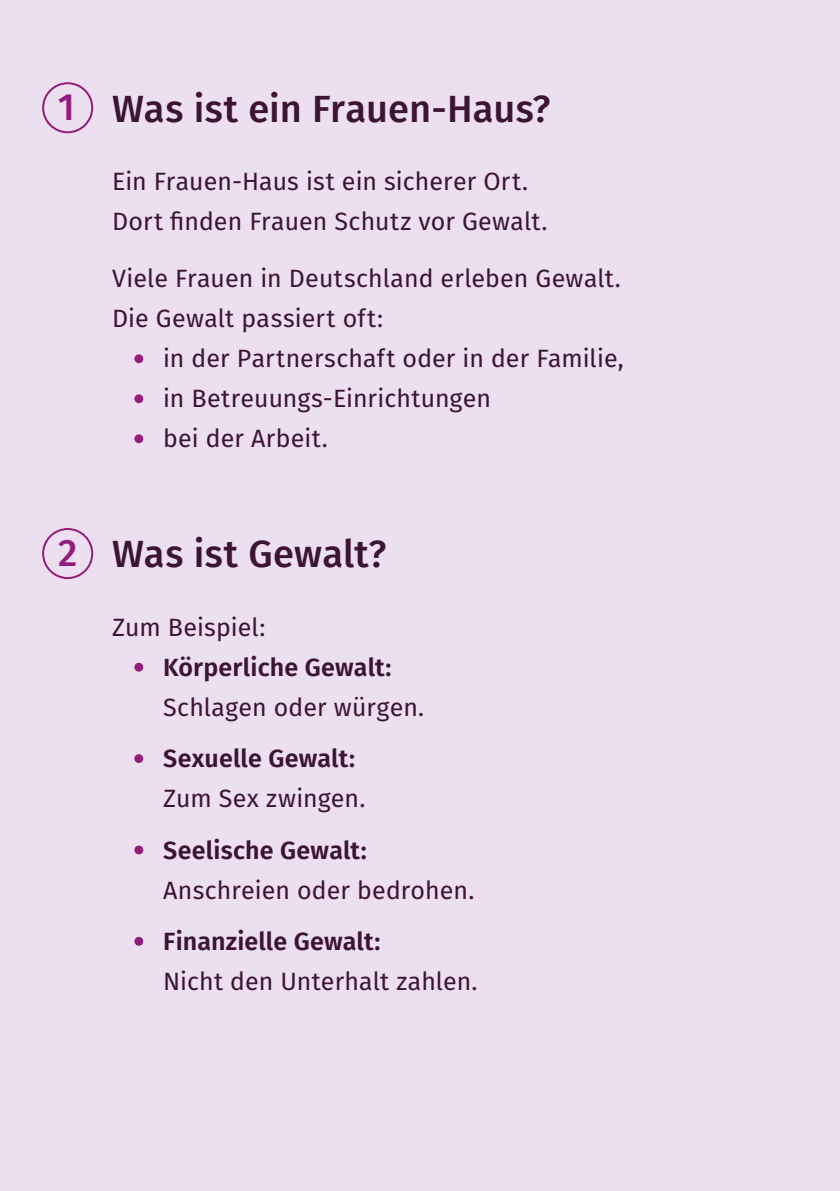
<style>
.page{position:relative;width:840px;height:1191px;background:#fff}
.page>*{position:absolute;margin:0;border:0;box-sizing:border-box;transform-origin:0 0}
.t1{font:500 38px "Fira Sans";letter-spacing:.005em;color:#3d1534}
.t2{font:500 38px "Fira Sans";color:#941c7d}
.t3{font:25px/40px "Fira Sans";letter-spacing:.005em;color:#3d1534}
.t4{font:600 25px/40px "Fira Sans";letter-spacing:.005em;color:#3d1534}
.s1{color:#941c7d}
.s2{font-weight:600}
.s3{font-weight:400;color:#941c7d}
.s4{font-weight:400}
</style>
<div class="page">
<div style="left:0;top:0;width:839px;height:1191px;background:#ecdfef"></div>
<div style="left:42px;top:82px;width:51px;height:51px;border:2px solid #941c7d;border-radius:50%"></div>
<div style="left:42px;top:528px;width:51px;height:51px;border:2px solid #941c7d;border-radius:50%"></div>
<h1 class="t2" style="left:58px;top:76px;width:19px">1</h1>
<h1 class="t2" style="left:58px;top:522px;width:21px">2</h1>
<h1 class="t1" style="left:112px;top:78px;width:439px">Was ist ein Frauen-Haus?</h1>
<p class="t3" style="left:112px;top:161px;width:436px">Ein Frauen-Haus ist ein sicherer Ort.<br>Dort finden Frauen Schutz vor Gewalt.</p>
<p class="t3" style="left:112px;top:258px;width:510px">Viele Frauen in Deutschland erleben Gewalt.<br>Die Gewalt passiert oft:</p>
<p class="t3" style="left:135px;top:338px;width:490px"><span class="s1">•</span> in der Partnerschaft oder in der Familie,</p>
<p class="t3" style="left:135px;top:378px;width:357px"><span class="s1">•</span> in Betreuungs-Einrichtungen</p>
<p class="t3" style="left:135px;top:418px;width:194px"><span class="s1">•</span> bei der Arbeit.</p>
<h1 class="t1" style="left:112px;top:523px;width:275px">Was ist Gewalt?</h1>
<p class="t3" style="left:112px;top:606px;width:155px">Zum Beispiel:</p>
<p class="t3" style="left:163px;top:646px;width:262px;text-indent:-28px"><span class="s1">•</span> <span class="s2">Körperliche Gewalt:<br></span>Schlagen oder würgen.</p>
<p class="t4" style="left:163px;top:737px;width:204px;text-indent:-28px"><span class="s3">•</span> Sexuelle Gewalt:<br><span class="s4">Zum Sex zwingen.</span></p>
<p class="t3" style="left:163px;top:829px;width:312px;text-indent:-28px"><span class="s1">•</span> <span class="s2">Seelische Gewalt:<br></span>Anschreien oder bedrohen.</p>
<p class="t3" style="left:163px;top:920px;width:316px;text-indent:-28px"><span class="s1">•</span> <span class="s2">Finanzielle Gewalt:<br></span>Nicht den Unterhalt zahlen.</p>
</div>
